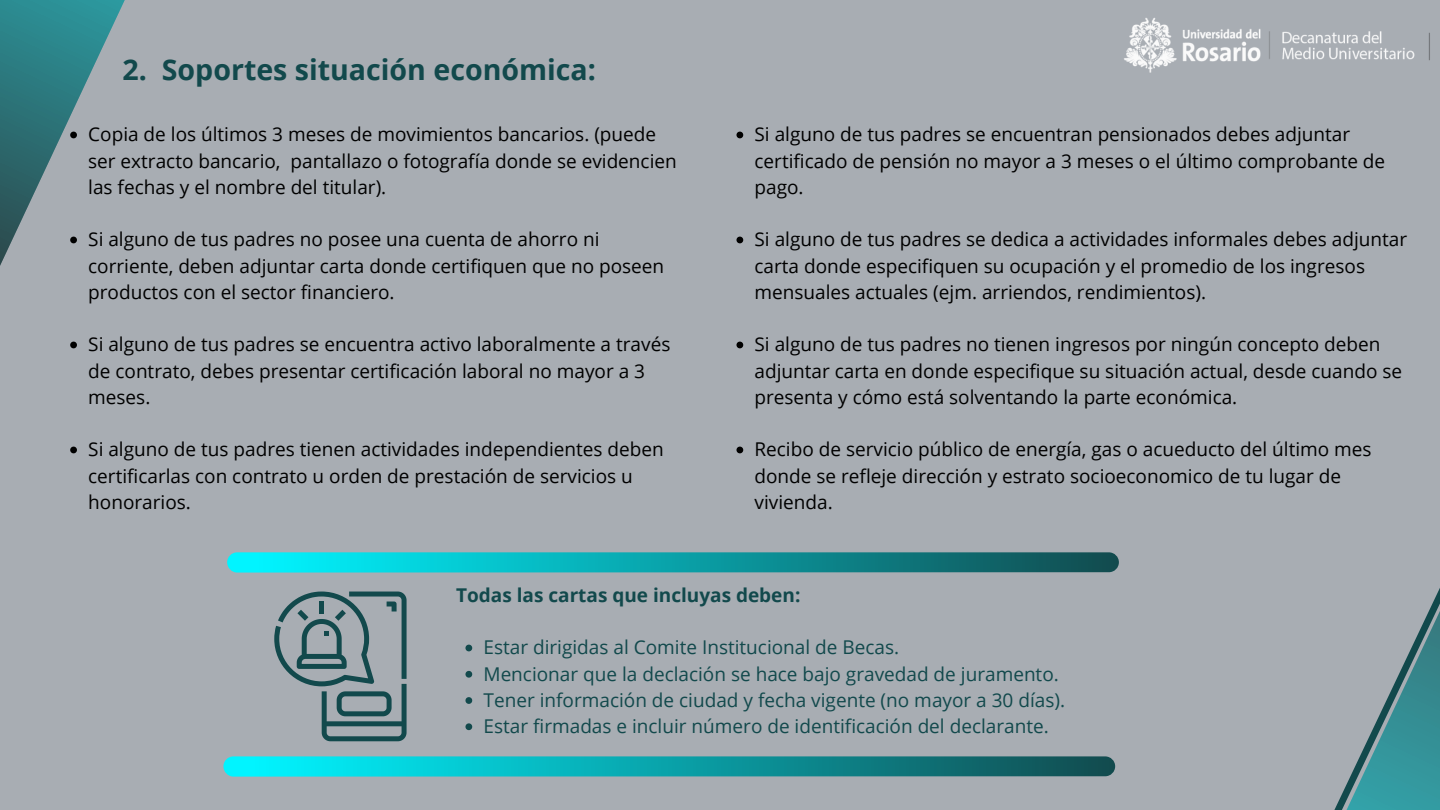
<style>
.page{position:relative;width:1440px;height:810px;background:#a8adb3}
.page>*{position:absolute;margin:0;border:0;box-sizing:border-box;transform-origin:0 0}
.t1{font:700 28.6px "Open Sans";color:#12494c}
.t2{font:19px/26.2px "Open Sans";color:#000}
.t3{font:19px/26.2px "Open Sans";color:#12494c}
.t4{font:700 19px "Open Sans";color:#12494c}
</style>
<div class="page">
<svg style="left:1334px;top:588px;width:106px;height:222px"></svg>
<svg style="left:0;top:0;width:125px;height:454px"></svg>
<img style="left:1124px;top:17px;width:306px;height:56px">
<svg style="left:274px;top:592px;width:133px;height:149px"></svg>
<svg style="left:70px;top:132px;width:7px;height:6px"></svg>
<svg style="left:70px;top:237px;width:7px;height:6px"></svg>
<svg style="left:70px;top:342px;width:7px;height:6px"></svg>
<svg style="left:70px;top:447px;width:7px;height:6px"></svg>
<svg style="left:736px;top:132px;width:7px;height:6px"></svg>
<svg style="left:736px;top:237px;width:7px;height:6px"></svg>
<svg style="left:736px;top:342px;width:7px;height:6px"></svg>
<svg style="left:736px;top:447px;width:7px;height:6px"></svg>
<svg style="left:465px;top:645px;width:7px;height:6px"></svg>
<svg style="left:465px;top:671px;width:7px;height:7px"></svg>
<svg style="left:465px;top:697px;width:7px;height:7px"></svg>
<svg style="left:465px;top:723px;width:7px;height:7px"></svg>
<svg style="left:227px;top:552px;width:892px;height:21px;background:#11a2a9"></svg>
<svg style="left:223px;top:756px;width:892px;height:21px;background:#11a2a9"></svg>
<h1 class="t1" style="left:123px;top:50px;width:475px">2. Soportes situación económica:</h1>
<p class="t2" style="left:88px;top:121px;width:590px">Copia de los últimos 3 meses de movimientos bancarios. (puede ser extracto bancario, pantallazo o fotografía donde se evidencien las fechas y el nombre del titular).</p>
<p class="t2" style="left:88px;top:226px;width:578px">Si alguno de tus padres no posee una cuenta de ahorro ni corriente, deben adjuntar carta donde certifiquen que no poseen productos con el sector financiero.</p>
<p class="t2" style="left:88px;top:331px;width:584px">Si alguno de tus padres se encuentra activo laboralmente a través de contrato, debes presentar certificación laboral no mayor a 3 meses.</p>
<p class="t2" style="left:88px;top:436px;width:577px">Si alguno de tus padres tienen actividades independientes deben certificarlas con contrato u orden de prestación de servicios u honorarios.</p>
<p class="t2" style="left:755px;top:121px;width:632px">Si alguno de tus padres se encuentran pensionados debes adjuntar certificado de pensión no mayor a 3 meses o el último comprobante de pago.</p>
<p class="t2" style="left:755px;top:226px;width:654px">Si alguno de tus padres se dedica a actividades informales debes adjuntar carta donde especifiquen su ocupación y el promedio de los ingresos mensuales actuales (ejm. arriendos, rendimientos).</p>
<p class="t2" style="left:755px;top:331px;width:649px">Si alguno de tus padres no tienen ingresos por ningún concepto deben adjuntar carta en donde especifique su situación actual, desde cuando se presenta y cómo está solventando la parte económica.</p>
<p class="t2" style="left:755px;top:436px;width:619px">Recibo de servicio público de energía, gas o acueducto del último mes donde se refleje dirección y estrato socioeconomico de tu lugar de vivienda.</p>
<p class="t4" style="left:456px;top:582px;width:346px">Todas las cartas que incluyas deben:</p>
<p class="t3" style="left:484px;top:634px;width:583px">Estar dirigidas al Comite Institucional de Becas.<br>Mencionar que la declación se hace bajo gravedad de juramento.<br>Tener información de ciudad y fecha vigente (no mayor a 30 días).<br>Estar firmadas e incluir número de identificación del declarante.</p>
</div>
